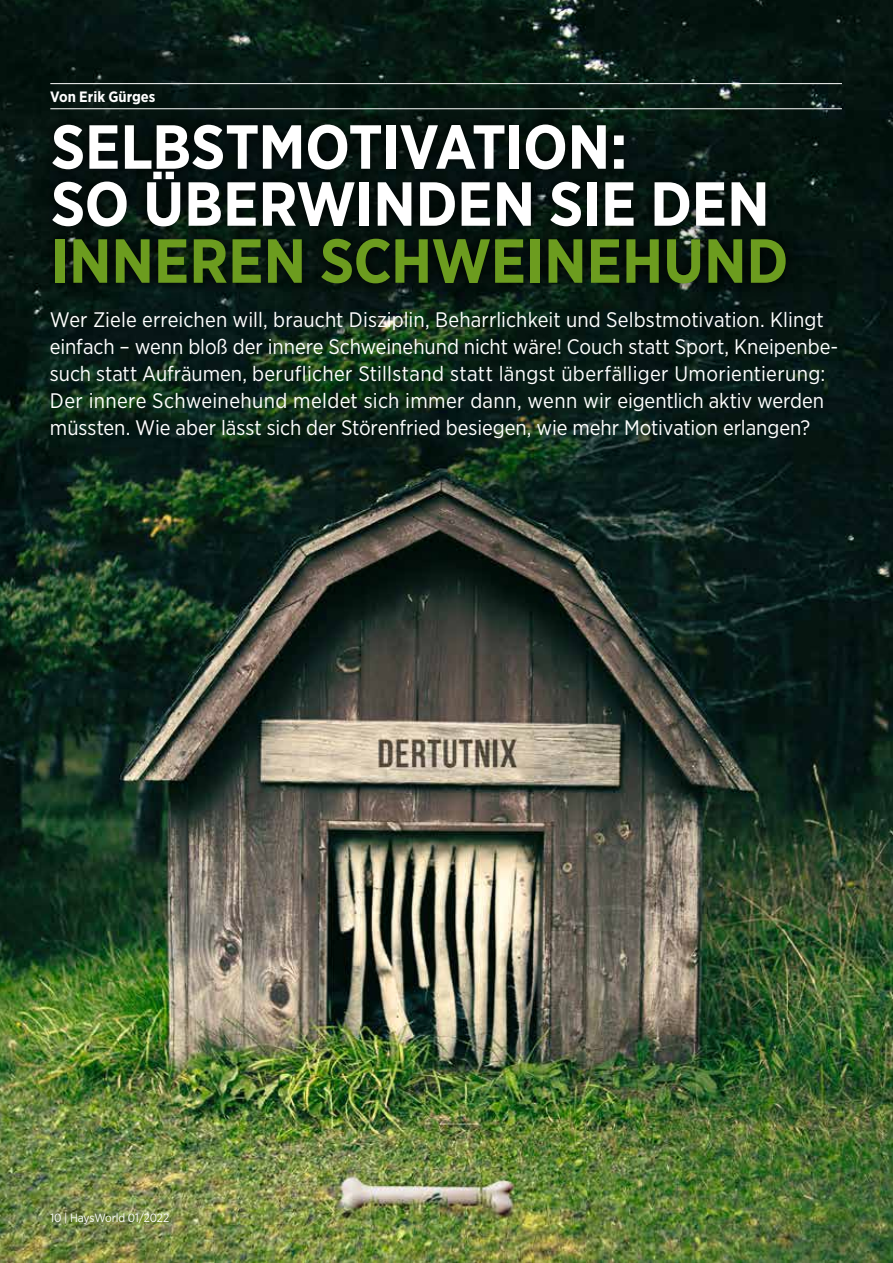
<style>
.page{position:relative;width:893px;height:1263px;background:#fff}
.page>*{position:absolute;margin:0;border:0;box-sizing:border-box;transform-origin:0 0}
.t1{font:700 62.1px/57px "Gotham Narrow";letter-spacing:-.005em;color:#fff}
.t2{font:700 62.1px "Gotham Narrow";color:#6c9c1f}
.t3{font:21px/27px "Gotham Narrow";color:#fff}
.t4{font:700 15px "Gotham Narrow";color:#fff}
.t5{font:12px "Gotham Narrow";letter-spacing:-.01em;color:#fff}
</style>
<div class="page">
<img style="left:0;top:0;width:893px;height:1263px">
<svg style="left:40px;top:111px;width:760px;height:186px;background:#04100d"></svg>
<hr style="left:50px;top:83px;width:792px;height:1px;background:#fff">
<hr style="left:50px;top:108px;width:792px;height:1px;background:#fff">
<p class="t4" style="left:50px;top:87px;width:107px">Von Erik Gürges</p>
<h1 class="t1" style="left:51px;top:118px;width:720px">SELBSTMOTIVATION:<br>SO ÜBERWINDEN SIE DEN</h1>
<h1 class="t2" style="left:51px;top:221px;width:739px">INNEREN SCHWEINEHUND</h1>
<p class="t3" style="left:50px;top:306px;width:790px">Wer Ziele erreichen will, braucht Disziplin, Beharrlichkeit und Selbstmotivation. Klingt einfach – wenn bloß der innere Schweinehund nicht wäre! Couch statt Sport, Kneipenbe&shy;such statt Aufräumen, beruflicher Stillstand statt längst überfälliger Umorientierung:<br>Der innere Schweinehund meldet sich immer dann, wenn wir eigentlich aktiv werden müssten. Wie aber lässt sich der Störenfried besiegen, wie mehr Motivation erlangen?</p>
<p class="t5" style="left:50px;top:1210px;width:120px">10 | HaysWorld 01/2022</p>
</div>
